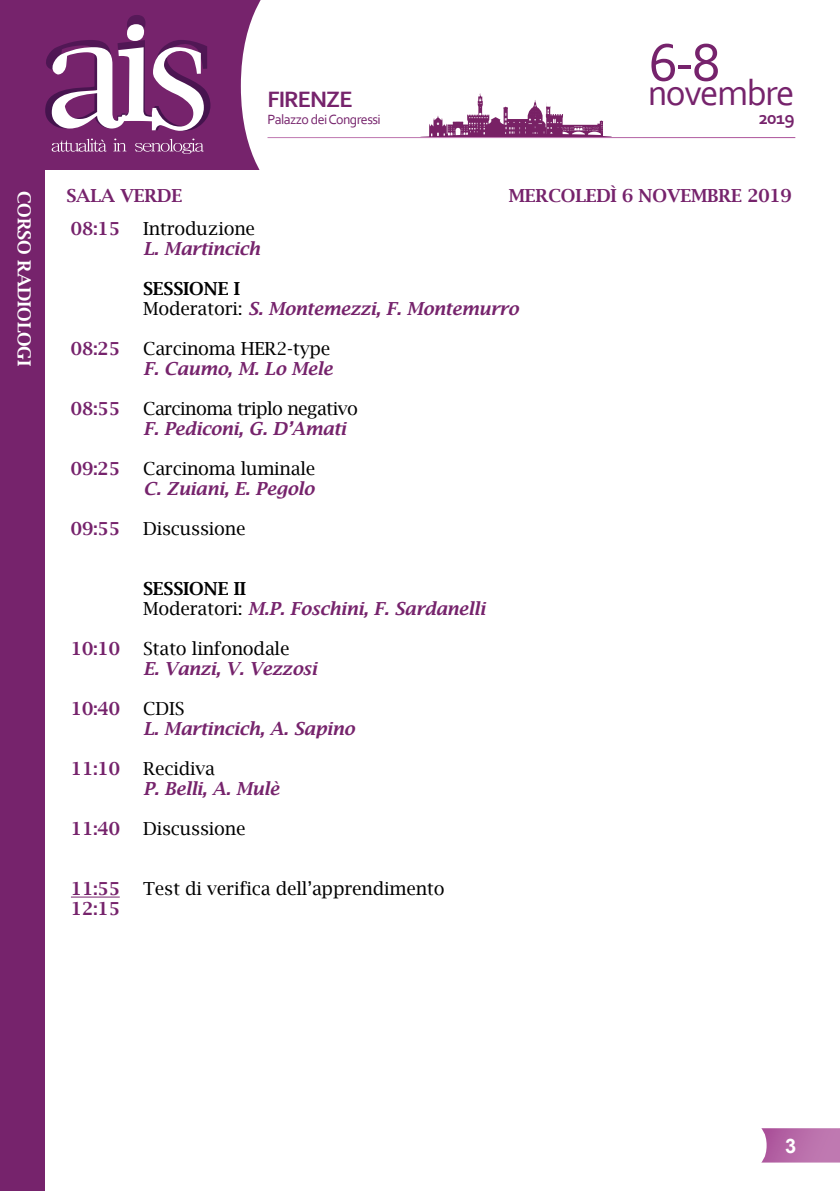
<style>
.page{position:relative;width:840px;height:1191px;background:#fff}
.page>*{position:absolute;margin:0;border:0;box-sizing:border-box;transform-origin:0 0}
.t1{font:55.8px "Corbel";color:#76236c}
.t2{font:37.2px "Corbel";letter-spacing:-.04em;color:#76236c}
.t3{font:700 23.2px "Corbel";letter-spacing:-.04em;color:#76236c}
.t4{font:700 20px "Arial";color:#fff}
.t5{font:700 18.6px "Corbel";color:#76236c}
.t6{font:italic 600 18px/20px "Lucida Bright";letter-spacing:-.01em;color:#76236c}
.t7{font:18px "Lucida Bright";letter-spacing:-.01em;color:#000}
.t8{font:600 18px "Lucida Bright";letter-spacing:-.01em;color:#76236c}
.t9{font:18px "Lucida Bright";letter-spacing:-.03em;color:#000}
.t10{font:600 18px "Lucida Bright";letter-spacing:-.01em;color:#fff}
.t11{font:14px "Corbel";letter-spacing:-.04em;color:#76236c}
.s1{font-style:normal;color:#000}
.s2{font-weight:400;font-style:normal;color:#000}
</style>
<div class="page">
<svg style="left:0;top:0;width:273px;height:170px;fill:#76236c"></svg>
<svg style="left:43px;top:15px;width:167px;height:116px"></svg>
<svg style="left:113px;top:139px;width:13px;height:12px"></svg>
<svg style="left:52px;top:139px;width:55px;height:13px"></svg>
<svg style="left:135px;top:139px;width:69px;height:15px"></svg>
<svg style="left:761px;top:1128px;width:78px;height:34px;background:#bc73ad"></svg>
<div style="left:0;top:170px;width:44px;height:1021px;background:#76236c"></div>
<svg style="left:420px;top:93px;width:191px;height:44px"></svg>
<hr style="left:267px;top:137px;width:527px;height:1px;background:#fff">
<hr style="left:71px;top:896px;width:49px;height:1px;background:#76236c">
<p class="t10" style="left:35px;top:191px;width:177px;rotate:90deg">CORSO RADIOLOGI</p>
<p class="t3" style="left:267px;top:85px;width:87px">FIRENZE</p>
<p class="t11" style="left:267px;top:110px;width:115px">Palazzo dei Congressi</p>
<h1 class="t1" style="left:648px;top:28px;width:73px">6-8</h1>
<h2 class="t2" style="left:647px;top:70px;width:148px">novembre</h2>
<p class="t5" style="left:758px;top:106px;width:37px">2019</p>
<p class="t8" style="left:66px;top:186px;width:117px">SALA VERDE</p>
<p class="t8" style="left:508px;top:186px;width:284px">MERCOLEDÌ 6 NOVEMBRE 2019</p>
<p class="t8" style="left:71px;top:218px;width:50px">08:15</p>
<p class="t7" style="left:143px;top:218px;width:114px">Introduzione</p>
<p class="t6" style="left:143px;top:238px;width:118px">L. Martincich</p>
<p class="t6" style="left:143px;top:278px;width:377px"><span class="s1">SESSIONE I<br></span><span class="s2">Moderatori:</span> S. Montemezzi, F. Montemurro</p>
<p class="t8" style="left:71px;top:338px;width:50px">08:25</p>
<p class="t7" style="left:143px;top:338px;width:189px">Carcinoma HER2-type</p>
<p class="t6" style="left:143px;top:358px;width:191px">F. Caumo, M. Lo Mele</p>
<p class="t8" style="left:71px;top:398px;width:50px">08:55</p>
<p class="t9" style="left:143px;top:398px;width:216px">Carcinoma triplo negativo</p>
<p class="t6" style="left:143px;top:418px;width:204px">F. Pediconi, G. D’Amati</p>
<p class="t8" style="left:71px;top:458px;width:50px">09:25</p>
<p class="t7" style="left:143px;top:458px;width:174px">Carcinoma luminale</p>
<p class="t6" style="left:143px;top:478px;width:172px">C. Zuiani, E. Pegolo</p>
<p class="t8" style="left:71px;top:518px;width:50px">09:55</p>
<p class="t7" style="left:143px;top:518px;width:104px">Discussione</p>
<p class="t6" style="left:143px;top:578px;width:343px"><span class="s1">SESSIONE II<br></span><span class="s2">Moderatori:</span> M.P. Foschini, F. Sardanelli</p>
<p class="t8" style="left:71px;top:638px;width:50px">10:10</p>
<p class="t7" style="left:143px;top:638px;width:148px">Stato linfonodale</p>
<p class="t6" style="left:143px;top:658px;width:175px">E. Vanzi, V. Vezzosi</p>
<p class="t8" style="left:71px;top:698px;width:50px">10:40</p>
<p class="t7" style="left:143px;top:698px;width:43px">CDIS</p>
<p class="t6" style="left:143px;top:718px;width:213px">L. Martincich, A. Sapino</p>
<p class="t8" style="left:71px;top:758px;width:50px">11:10</p>
<p class="t7" style="left:143px;top:758px;width:73px">Recidiva</p>
<p class="t6" style="left:143px;top:778px;width:138px">P. Belli, A. Mulè</p>
<p class="t8" style="left:71px;top:818px;width:50px">11:40</p>
<p class="t7" style="left:143px;top:818px;width:104px">Discussione</p>
<p class="t8" style="left:71px;top:878px;width:50px">11:55</p>
<p class="t7" style="left:143px;top:878px;width:303px">Test di verifica dell’apprendimento</p>
<p class="t8" style="left:71px;top:898px;width:50px">12:15</p>
<p class="t4" style="left:784px;top:1132px;width:13px">3</p>
</div>
